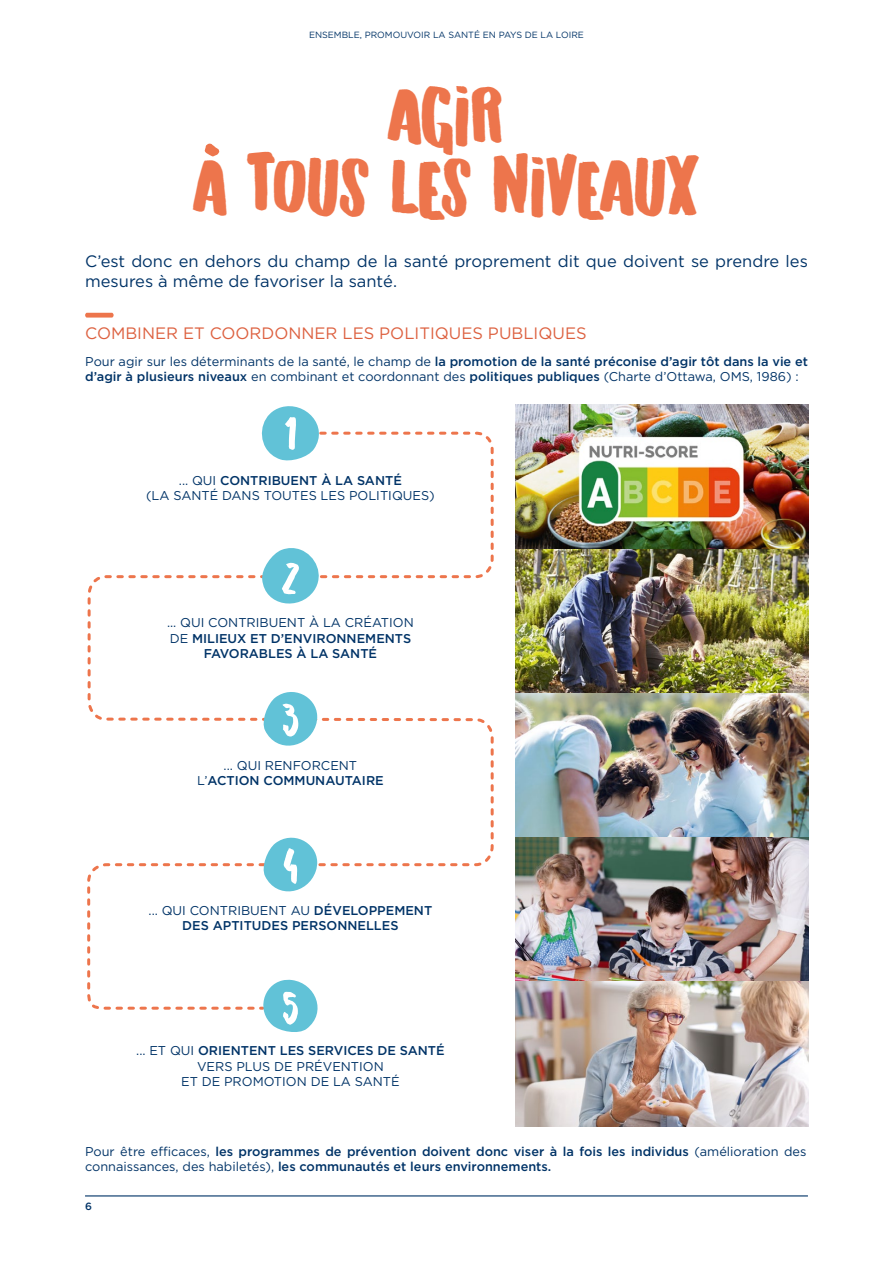
<style>
.page{position:relative;width:893px;height:1263px;background:#fff}
.page>*{position:absolute;margin:0;border:0;box-sizing:border-box;transform-origin:0 0}
.t1{font:36.15px/70.8px "Hand Originals";color:#ed754c;text-align:center}
.t2{font:16.5px/19.8px "Gotham Pro";color:#003367}
.t3{font:16.5px "Gotham Pro";color:#dd6140}
.t4{font:500 12.75px/15.3px "Gotham Pro";color:#003367;text-align:center}
.t5{font:12.75px/15.3px "Gotham Pro";color:#003367;text-align:center}
.t6{font:500 10.5px "Gotham Pro";color:#003367}
.t7{font:9px "Gotham Pro";color:#003367}
.s1{font-weight:500}
.s2{font-weight:400}
</style>
<div class="page">
<img style="left:516px;top:405px;width:293px;height:721px">
<div style="left:85px;top:313px;width:29px;height:5px;background:#ed754c;border-radius:2px"></div>
<hr style="left:85px;top:1195px;width:723px;height:1px;background:#003367">
<svg style="left:205px;top:143px;width:14px;height:14px"></svg>
<svg style="left:87px;top:431px;width:407px;height:579px"></svg>
<svg style="left:257px;top:406px;width:73px;height:57px"></svg>
<svg style="left:261px;top:547px;width:64px;height:64px"></svg>
<svg style="left:260px;top:684px;width:57px;height:70px"></svg>
<svg style="left:260px;top:830px;width:57px;height:70px"></svg>
<svg style="left:256px;top:979px;width:72px;height:53px"></svg>
<svg style="left:538px;top:1000px;width:32px;height:31px"></svg>
<p class="t7" style="left:309px;top:30px;width:276px">ENSEMBLE, PROMOUVOIR LA SANTÉ EN PAYS DE LA LOIRE</p>
<h1 class="t1" style="left:195px;top:91px;width:505px">AGIR<br>A TOUS LES NIVEAUX</h1>
<p class="t2" style="left:85px;top:252px;width:724px">C’est donc en dehors du champ de la santé proprement dit que doivent se prendre les mesures à même de favoriser la santé.</p>
<p class="t3" style="left:85px;top:324px;width:503px">COMBINER ET COORDONNER LES POLITIQUES PUBLIQUES</p>
<p class="t5" style="left:85px;top:354px;width:724px;text-align:left">Pour agir sur les déterminants de la santé, le champ de <span class="s1">la promotion de la santé préconise d’agir tôt dans la vie et d’agir à plusieurs niveaux</span> en combinant et coordonnant des <span class="s1">politiques publiques</span> (Charte d’Ottawa, OMS, 1986) :</p>
<p class="t5" style="left:146px;top:473px;width:290px">... QUI <span class="s1">CONTRIBUENT À LA SANTÉ<br></span>(LA SANTÉ DANS TOUTES LES POLITIQUES)</p>
<p class="t4" style="left:167px;top:615px;width:248px"><span class="s2">... QUI CONTRIBUENT À LA CRÉATION<br>DE</span> MILIEUX ET D’ENVIRONNEMENTS<br>FAVORABLES À LA SANTÉ</p>
<p class="t4" style="left:197px;top:758px;width:188px"><span class="s2">... QUI RENFORCENT<br>L’</span>ACTION COMMUNAUTAIRE</p>
<p class="t4" style="left:149px;top:902px;width:285px"><span class="s2">... QUI CONTRIBUENT AU</span> DÉVELOPPEMENT<br>DES APTITUDES PERSONNELLES</p>
<p class="t5" style="left:136px;top:1043px;width:310px">... ET QUI <span class="s1">ORIENTENT LES SERVICES DE SANTÉ<br></span>VERS PLUS DE PRÉVENTION<br>ET DE PROMOTION DE LA SANTÉ</p>
<p class="t4" style="left:85px;top:1143px;width:723px;text-align:left"><span class="s2">Pour être efficaces,</span> les programmes de prévention doivent donc viser à la fois les individus <span class="s2">(amélioration des connaissances, des habiletés),</span> les communautés et leurs environnements.</p>
<p class="t6" style="left:85px;top:1200px;width:8px">6</p>
</div>
